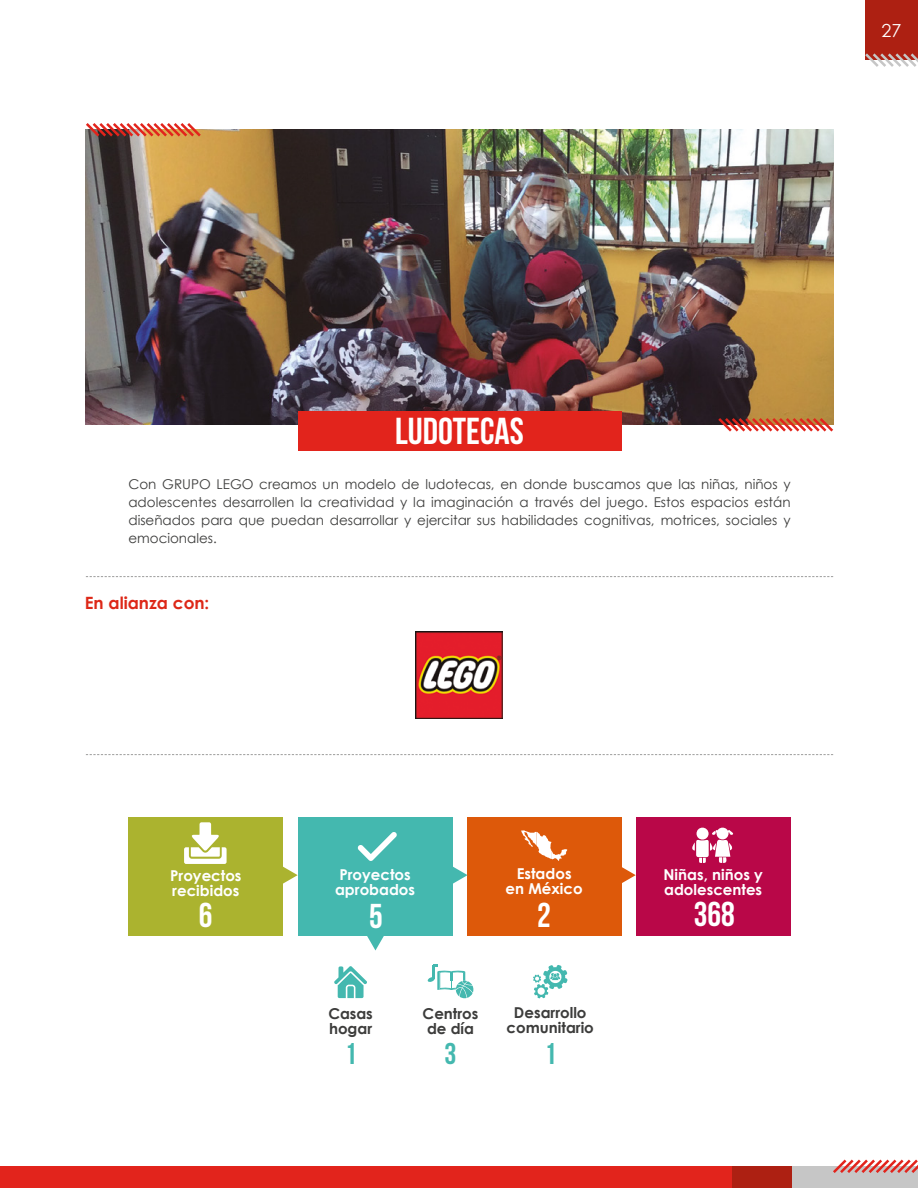
<style>
.page{position:relative;width:918px;height:1188px;background:#fff}
.page>*{position:absolute;margin:0;border:0;box-sizing:border-box;transform-origin:0 0}
.t1{font:700 37.5px "Bebas Neue";color:#fff}
.t2{font:34.5px "Bebas Neue";color:#fff}
.t3{font:30px "Bebas Neue";color:#44b8af}
.t4{font:18px "Century Gothic";color:#fff}
.t5{font:700 16.95px "Century Gothic";color:#dd2818}
.t6{font:700 15px/15px "Century Gothic";color:#fff}
.t7{font:700 15px/15px "Century Gothic";color:#3c3c3b}
.t8{font:13.5px/18px "Century Gothic";color:#3c3c3b;text-align:justify}
</style>
<div class="page">
<div style="left:865px;top:0;width:53px;height:60px;background:#ad2012"></div>
<svg style="left:865px;top:53px;width:53px;height:14px"></svg>
<div style="left:790px;top:1166px;width:128px;height:22px;background:#c6c6c6"></div>
<div style="left:732px;top:1166px;width:60px;height:22px;background:#ad2012"></div>
<div style="left:0;top:1166px;width:732px;height:22px;background:#e2241c"></div>
<svg style="left:833px;top:1159px;width:85px;height:14px"></svg>
<svg style="left:533px;top:965px;width:35px;height:33px"></svg>
<svg style="left:428px;top:965px;width:45px;height:33px"></svg>
<img style="left:416px;top:632px;width:86px;height:86px">
<img style="left:86px;top:130px;width:747px;height:295px">
<div style="left:298px;top:412px;width:324px;height:39px;background:#e2241c"></div>
<svg style="left:86px;top:754px;width:747px;height:1px"></svg>
<svg style="left:86px;top:576px;width:747px;height:1px"></svg>
<svg style="left:85px;top:123px;width:118px;height:16px"></svg>
<svg style="left:716px;top:415px;width:118px;height:17px"></svg>
<svg style="left:362px;top:935px;width:27px;height:16px"></svg>
<div style="left:128px;top:817px;width:155px;height:118px;background:#abb32f"></div>
<div style="left:298px;top:817px;width:155px;height:118px;background:#44b8af"></div>
<div style="left:467px;top:817px;width:155px;height:118px;background:#dd590a"></div>
<div style="left:636px;top:817px;width:155px;height:118px;background:#b90748"></div>
<svg style="left:184px;top:822px;width:43px;height:42px"></svg>
<svg style="left:358px;top:832px;width:39px;height:29px"></svg>
<svg style="left:521px;top:830px;width:47px;height:31px"></svg>
<svg style="left:283px;top:866px;width:15px;height:18px"></svg>
<svg style="left:453px;top:866px;width:15px;height:18px"></svg>
<svg style="left:622px;top:867px;width:14px;height:16px"></svg>
<div style="left:717px;top:828px;width:12px;height:11px;background:#fff;border-radius:50%"></div>
<div style="left:697px;top:828px;width:12px;height:12px;background:#fff;border-radius:50%"></div>
<svg style="left:692px;top:830px;width:42px;height:33px"></svg>
<svg style="left:334px;top:966px;width:33px;height:32px"></svg>
<h3 class="t4" style="left:882px;top:18px;width:21px">27</h3>
<h1 class="t1" style="left:395px;top:411px;width:130px">LUDOTECAS</h1>
<p class="t8" style="left:128px;top:475px;width:664px">Con GRUPO LEGO creamos un modelo de ludotecas, en donde buscamos que las niñas, niños y adolescentes desarrollen la creatividad y la imaginación a través del juego. Estos espacios están diseñados para que puedan desarrollar y ejercitar sus habilidades cognitivas, motrices, sociales y emocionales.</p>
<p class="t5" style="left:85px;top:590px;width:126px">En alianza con:</p>
<p class="t6" style="left:506px;top:865px;width:79px;text-align:center">Estados en México</p>
<p class="t6" style="left:664px;top:866px;width:101px">Niñas, niños y adolescentes</p>
<p class="t6" style="left:170px;top:867px;width:73px">Proyectos recibidos</p>
<p class="t6" style="left:335px;top:866px;width:82px">Proyectos aprobados</p>
<h2 class="t2" style="left:199px;top:896px;width:15px">6</h2>
<h2 class="t2" style="left:369px;top:897px;width:15px">5</h2>
<h2 class="t2" style="left:537px;top:896px;width:15px">2</h2>
<h2 class="t2" style="left:694px;top:895px;width:42px">368</h2>
<p class="t7" style="left:328px;top:1005px;width:46px">Casas hogar</p>
<h3 class="t3" style="left:345px;top:1037px;width:13px">1</h3>
<p class="t7" style="left:423px;top:1005px;width:57px">Centros de día</p>
<h3 class="t3" style="left:445px;top:1037px;width:13px">3</h3>
<p class="t7" style="left:507px;top:1004px;width:89px;text-align:center">Desarrollo comunitario</p>
<h3 class="t3" style="left:544px;top:1037px;width:13px">1</h3>
</div>
